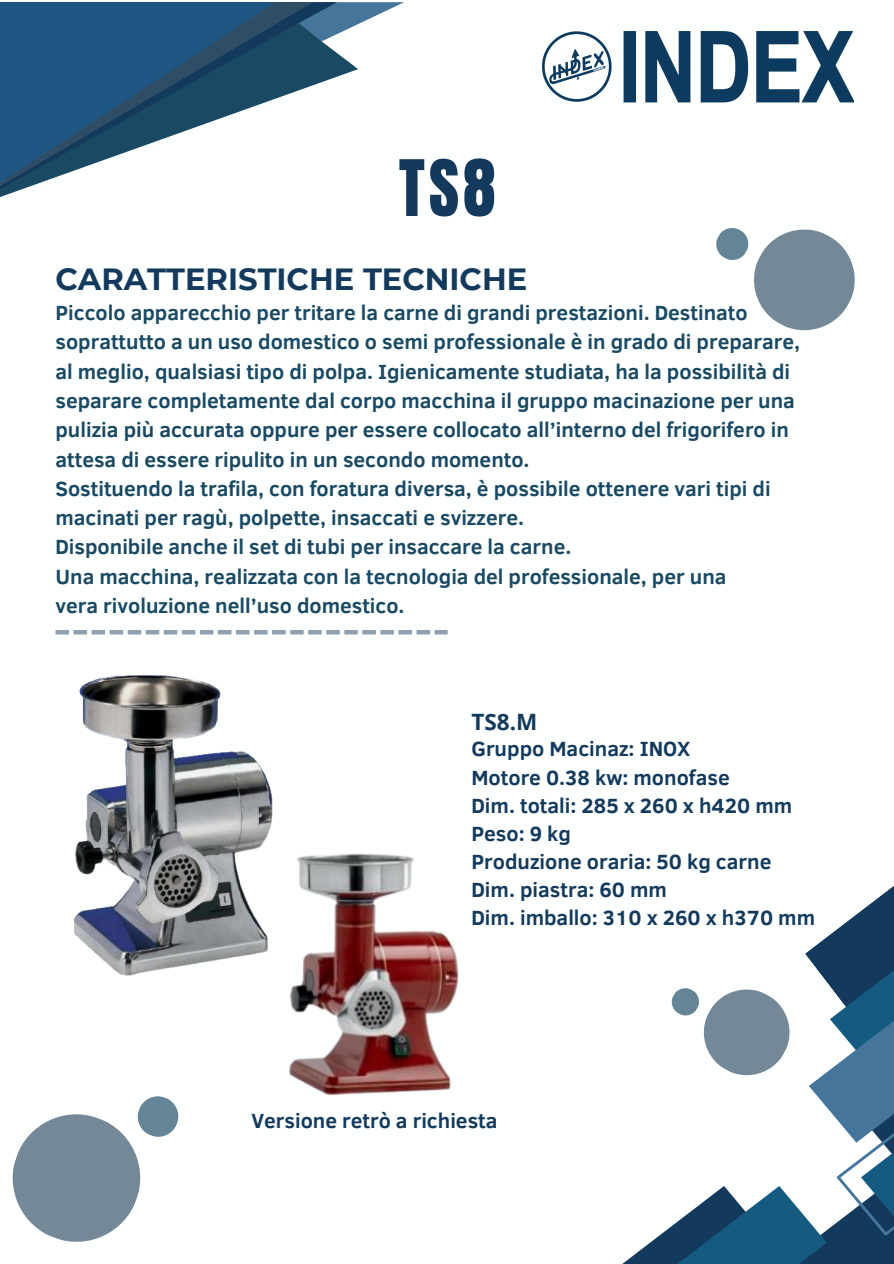
<style>
.page{position:relative;width:894px;height:1264px;background:#fff}
.page>*{position:absolute;margin:0;border:0;box-sizing:border-box;transform-origin:0 0}
.t1{font:66.15px "Anton";color:#133a5c}
.t2{font:700 30.6px "Montserrat";color:#133a5c}
.t3{font:700 22.5px "Open Sans";color:#133a5c}
.t4{font:700 21px/29.2px "Clear Sans";color:#194963}
.t5{font:700 21px "Clear Sans";color:#133a5c}
</style>
<div class="page">
<img style="left:542px;top:32px;width:310px;height:71px">
<svg style="left:623px;top:1223px;width:53px;height:40px"></svg>
<svg style="left:676px;top:1186px;width:217px;height:77px;fill:#155a80"></svg>
<svg style="left:804px;top:886px;width:89px;height:349px"></svg>
<svg style="left:358px;top:2px;width:46px;height:22px"></svg>
<svg style="left:337px;top:2px;width:21px;height:75px"></svg>
<svg style="left:313px;top:2px;width:24px;height:84px;background:#466f8a"></svg>
<svg style="left:275px;top:2px;width:38px;height:97px;background:#2c566f"></svg>
<svg style="left:0;top:2px;width:275px;height:195px;fill:#1f5684"></svg>
<svg style="left:716px;top:228px;width:139px;height:103px"></svg>
<svg style="left:55px;top:630px;width:392px;height:4px"></svg>
<svg style="left:12px;top:1096px;width:167px;height:146px"></svg>
<svg style="left:671px;top:988px;width:119px;height:88px"></svg>
<img style="left:73px;top:675px;width:200px;height:301px">
<img style="left:247px;top:839px;width:212px;height:256px">
<p class="t1" style="left:398px;top:141px;width:98px">TS8</p>
<p class="t2" style="left:55px;top:260px;width:473px">CARATTERISTICHE TECNICHE</p>
<p class="t4" style="left:55px;top:297px;width:693px">Piccolo apparecchio per tritare la carne di grandi prestazioni. Destinato</p>
<p class="t4" style="left:55px;top:326px;width:746px">soprattutto a un uso domestico o semi professionale è in grado di preparare, al meglio, qualsiasi tipo di polpa. Igienicamente studiata, ha la possibilità di</p>
<p class="t4" style="left:55px;top:385px;width:740px">separare completamente dal corpo macchina il gruppo macinazione per una</p>
<p class="t4" style="left:55px;top:414px;width:734px">pulizia più accurata oppure per essere collocato all’interno del frigorifero in</p>
<p class="t4" style="left:55px;top:443px;width:475px">attesa di essere ripulito in un secondo momento.</p>
<p class="t4" style="left:55px;top:473px;width:716px">Sostituendo la trafila, con foratura diversa, è possibile ottenere vari tipi di macinati per ragù, polpette, insaccati e svizzere.</p>
<p class="t4" style="left:55px;top:531px;width:517px">Disponibile anche il set di tubi per insaccare la carne.</p>
<p class="t4" style="left:55px;top:560px;width:672px">Una macchina, realizzata con la tecnologia del professionale, per una</p>
<p class="t4" style="left:55px;top:590px;width:350px">vera rivoluzione nell’uso domestico.</p>
<p class="t3" style="left:471px;top:706px;width:67px">TS8.M</p>
<p class="t5" style="left:471px;top:733px;width:220px">Gruppo Macinaz: INOX</p>
<p class="t5" style="left:471px;top:762px;width:260px">Motore 0.38 kw: monofase</p>
<p class="t5" style="left:471px;top:790px;width:322px">Dim. totali: 285 x 260 x h420 mm</p>
<p class="t5" style="left:471px;top:818px;width:101px">Peso: 9 kg</p>
<p class="t5" style="left:471px;top:846px;width:301px">Produzione oraria: 50 kg carne</p>
<p class="t5" style="left:471px;top:874px;width:197px">Dim. piastra: 60 mm</p>
<p class="t5" style="left:471px;top:902px;width:345px">Dim. imballo: 310 x 260 x h370 mm</p>
<p class="t5" style="left:251px;top:1105px;width:247px">Versione retrò a richiesta</p>
</div>
